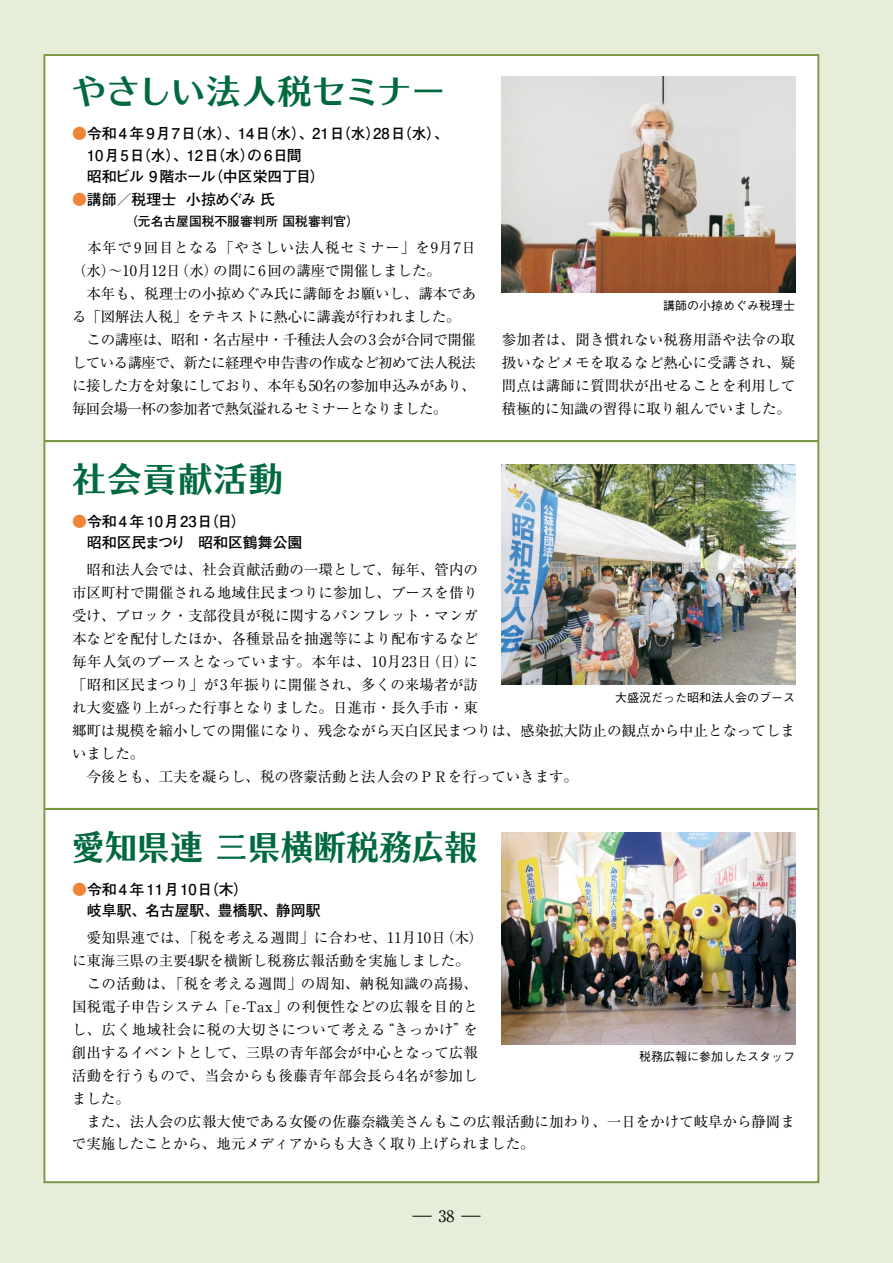
<style>
.page{position:relative;width:893px;height:1263px;background:#e6edd9}
.page>*{position:absolute;margin:0;border:0;box-sizing:border-box;transform-origin:0 0}
.t1{font:34.05px "UD Typos 515 Std";letter-spacing:.02em;color:#00693e;scale:.94 1}
.t2{font:34.05px "UD Typos 515 Std";color:#00693e}
.t3{font:34.05px "UD Typos 515 Std";letter-spacing:.02em;color:#00693e}
.t4{font:15.75px "Ryumin Pro";color:#000}
.t5{font:700 14.85px/21.3px "Futo Go B101 Pro";color:#000}
.t6{font:14.4px/23px "Ryumin Pro";letter-spacing:.005em;color:#000}
.t7{font:14.4px/23px "Ryumin Pro";letter-spacing:.045em;color:#000}
.t8{font:700 12.75px "Futo Go B101 Pro";color:#000}
.t9{font:500 12px "Gothic BBB Pro";color:#000}
.s1{color:#f08437}
</style>
<div class="page">
<div style="left:44px;top:55px;width:774px;height:1127px;background:#fff"></div>
<svg style="left:461px;top:1216px;width:19px;height:1px"></svg>
<svg style="left:412px;top:1216px;width:20px;height:1px"></svg>
<hr style="left:44px;top:440px;width:774px;height:2px;background:#789641">
<hr style="left:44px;top:808px;width:774px;height:2px;background:#789641">
<img style="left:502px;top:77px;width:293px;height:215px">
<img style="left:502px;top:464px;width:293px;height:221px">
<img style="left:502px;top:832px;width:293px;height:212px">
<h1 class="t2" style="left:72px;top:63px;width:375px">やさしい法人税セミナー</h1>
<p class="t5" style="left:72px;top:121px;width:378px"><span class="s1">●</span>令和4年9月7日（水）、14日（水）、21日（水）28日（水）、　10月5日（水）、12日（水）の6日間<br>　昭和ビル 9 階ホール（中区栄四丁目）</p>
<p class="t5" style="left:72px;top:187px;width:205px"><span class="s1">●</span>講師／税理士 小掠めぐみ 氏</p>
<p class="t8" style="left:125px;top:211px;width:235px">（元名古屋国税不服審判所 国税審判官）</p>
<p class="t7" style="left:72px;top:235px;width:405px">　本年で 9 回目となる「やさしい法人税セミナー」を9月7日（水）～10月12日（水）の間に6回の講座で開催しました。</p>
<p class="t6" style="left:72px;top:281px;width:406px;text-indent:15px">本年も、税理士の小掠めぐみ氏に講師をお願いし、講本である「図解法人税」をテキストに熱心に講義が行われました。</p>
<p class="t6" style="left:72px;top:327px;width:405px;text-align:justify;text-indent:15px">この講座は、昭和・名古屋中・千種法人会の3会が合同で開催している講座で、新たに経理や申告書の作成など初めて法人税法に接した方を対象にしており、本年も50名の参加申込みがあり、毎回会場一杯の参加者で熱気溢れるセミナーとなりました。</p>
<p class="t6" style="left:502px;top:327px;width:295px;text-align:justify">参加者は、聞き慣れない税務用語や法令の取扱いなどメモを取るなど熱心に受講され、疑問点は講師に質問状が出せることを利用して積極的に知識の習得に取り組んでいました。</p>
<p class="t9" style="left:663px;top:295px;width:133px">講師の小掠めぐみ税理士</p>
<h1 class="t3" style="left:72px;top:450px;width:212px">社会貢献活動</h1>
<p class="t5" style="left:72px;top:509px;width:232px"><span class="s1">●</span>令和4年10月23日（日）<br>　昭和区民まつり　昭和区鶴舞公園</p>
<p class="t6" style="left:72px;top:557px;width:724px">　昭和法人会では、社会貢献活動の一環として、毎年、管内の<br>市区町村で開催される地域住民まつりに参加し、ブースを借り<br>受け、ブロック・支部役員が税に関するパンフレット・マンガ<br>本などを配付したほか、各種景品を抽選等により配布するなど<br>毎年人気のブースとなっています。本年は、10月23日（日）に<br>「昭和区民まつり」が3年振りに開催され、多くの来場者が訪<br>れ大変盛り上がった行事となりました。日進市・長久手市・東<br>郷町は規模を縮小しての開催になり、残念ながら天白区民まつりは、感染拡大防止の観点から中止となってしまいました。<br>　今後とも、工夫を凝らし、税の啓蒙活動と法人会のＰＲを行っていきます。</p>
<p class="t9" style="left:615px;top:688px;width:181px">大盛況だった昭和法人会のブース</p>
<h1 class="t1" style="left:72px;top:818px;width:432px">愛知県連 三県横断税務広報</h1>
<p class="t5" style="left:72px;top:877px;width:250px"><span class="s1">●</span>令和4年11月10日（木）<br>　岐阜駅、名古屋駅、豊橋駅、静岡駅</p>
<p class="t6" style="left:72px;top:925px;width:724px;text-indent:15px">愛知県連では、「税を考える週間」に合わせ、11月10日（木）<br>に東海三県の主要4駅を横断し税務広報活動を実施しました。<br>　この活動は、「税を考える週間」の周知、納税知識の高揚、<br>国税電子申告システム「e-Tax」の利便性などの広報を目的と<br>し、広く地域社会に税の大切さについて考える“きっかけ”を<br>創出するイベントとして、三県の青年部会が中心となって広報<br>活動を行うもので、当会からも後藤青年部会長ら4名が参加し<br>ました。<br>　また、法人会の広報大使である女優の佐藤奈織美さんもこの広報活動に加わり、一日をかけて岐阜から静岡まで実施したことから、地元メディアからも大きく取り上げられました。</p>
<p class="t9" style="left:639px;top:1047px;width:157px">税務広報に参加したスタッフ</p>
<p class="t4" style="left:439px;top:1203px;width:17px">38</p>
</div>
